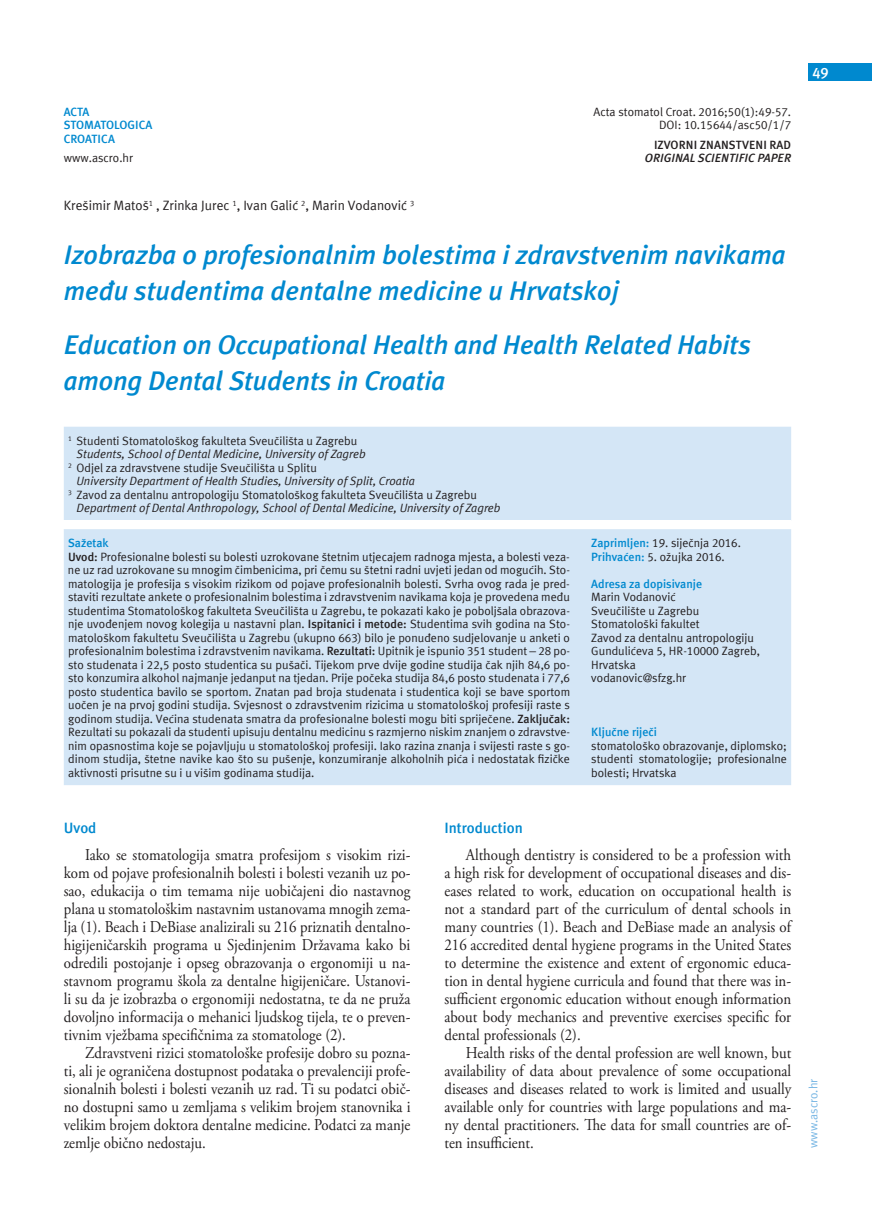
<style>
.page{position:relative;width:872px;height:1212px;background:#fff}
.page>*{position:absolute;margin:0;border:0;box-sizing:border-box;transform-origin:0 0}
.t1{font:italic 700 27px/36px "Meta ASC";color:#0089cf}
.t2{font:16.5px/18px "Adobe Garamond Pro";color:#231f20;text-align:justify;scale:.9 1}
.t3{font:700 15px "Meta ASC";color:#0089cf}
.t4{font:700 15px "Meta ASC";color:#fff}
.t5{font:13.5px "Meta ASC";color:#231f20}
.t6{font:12px/13.5px "Meta ASC";color:#231f20}
.t7{font:italic 12px "Meta ASC";color:#231f20}
.t8{font:700 12px/13.5px "Meta ASC";color:#0089cf}
.t9{font:italic 700 12px "Meta ASC";letter-spacing:.005em;color:#231f20}
.t10{font:700 12px "Meta ASC";letter-spacing:.005em;color:#231f20}
.t11{font:12px "Meta ASC";color:#77b6e4}
.s1{font-weight:700;color:#0089cf}
.s2{font-weight:700}
</style>
<div class="page">
<div style="left:808px;top:64px;width:64px;height:17px;background:#0089cf"></div>
<div style="left:64px;top:427px;width:727px;height:358px;background:#d4e6f6"></div>
<div style="left:64px;top:521px;width:727px;height:8px;background:#fff"></div>
<p class="t8" style="left:64px;top:105px;width:90px">ACTA<br>STOMATOLOGICA<br>CROATICA</p>
<p class="t6" style="left:64px;top:151px;width:71px">www.ascro.hr</p>
<p class="t6" style="left:593px;top:105px;width:199px;text-align:right">Acta stomatol Croat. 2016;50(1):49-57.<br>DOI: 10.15644/asc50/1/7</p>
<p class="t10" style="left:654px;top:138px;width:139px">IZVORNI ZNANSTVENI RAD</p>
<p class="t9" style="left:645px;top:151px;width:148px">ORIGINAL SCIENTIFIC PAPER</p>
<p class="t5" style="left:64px;top:198px;width:352px">Krešimir Matoš<sup>1</sup> , Zrinka Jurec <sup>1</sup>, Ivan Galić <sup>2</sup>, Marin Vodanović <sup>3</sup></p>
<h1 class="t1" style="left:64px;top:237px;width:723px">Izobrazba o profesionalnim bolestima i zdravstvenim navikama među studentima dentalne medicine u Hrvatskoj</h1>
<h1 class="t1" style="left:64px;top:327px;width:688px">Education on Occupational Health and Health Related Habits among Dental Students in Croatia</h1>
<p class="t6" style="left:68px;top:434px;width:291px"><sup>1</sup> Studenti Stomatološkog fakulteta Sveučilišta u Zagrebu</p>
<p class="t7" style="left:77px;top:447px;width:291px">Students, School of Dental Medicine, University of Zagreb</p>
<p class="t6" style="left:68px;top:461px;width:250px"><sup>2</sup> Odjel za zdravstvene studije Sveučilišta u Splitu</p>
<p class="t7" style="left:77px;top:474px;width:340px">University Department of Health Studies, University of Split, Croatia</p>
<p class="t6" style="left:68px;top:488px;width:410px"><sup>3</sup> Zavod za dentalnu antropologiju Stomatološkog fakulteta Sveučilišta u Zagrebu</p>
<p class="t7" style="left:77px;top:501px;width:425px">Department of Dental Anthropology, School of Dental Medicine, University of Zagreb</p>
<p class="t6" style="left:68px;top:536px;width:503px"><span class="s1">Sažetak<br></span><span class="s2">Uvod:</span> Profesionalne bolesti su bolesti uzrokovane štetnim utjecajem radnoga mjesta, a bolesti veza&shy;ne uz rad uzrokovane su mnogim čimbenicima, pri čemu su štetni radni uvjeti jedan od mogućih. Sto&shy;matologija je profesija s visokim rizikom od pojave profesionalnih bolesti. Svrha ovog rada je pred&shy;staviti rezultate ankete o profesionalnim bolestima i zdravstvenim navikama koja je provedena među studentima Stomatološkog fakulteta Sveučilišta u Zagrebu, te pokazati kako je poboljšala obrazova&shy;nje uvođenjem novog kolegija u nastavni plan. <span class="s2">Ispitanici i metode:</span> Studentima svih godina na Sto&shy;matološkom fakultetu Sveučilišta u Zagrebu (ukupno 663) bilo je ponuđeno sudjelovanje u anketi o profesionalnim bolestima i zdravstvenim navikama. <span class="s2">Rezultati:</span> Upitnik je ispunio 351 student – 28 po&shy;sto studenata i 22,5 posto studentica su pušači. Tijekom prve dvije godine studija čak njih 84,6 po&shy;sto konzumira alkohol najmanje jedanput na tjedan. Prije počeka studija 84,6 posto studenata i 77,6 posto studentica bavilo se sportom. Znatan pad broja studenata i studentica koji se bave sportom uočen je na prvoj godini studija. Svjesnost o zdravstvenim rizicima u stomatološkoj profesiji raste s godinom studija. Većina studenata smatra da profesionalne bolesti mogu biti spriječene. <span class="s2">Zaključak:<br></span>Rezultati su pokazali da studenti upisuju dentalnu medicinu s razmjerno niskim znanjem o zdravstve&shy;nim opasnostima koje se pojavljuju u stomatološkoj profesiji. Iako razina znanja i svijesti raste s go&shy;dinom studija, štetne navike kao što su pušenje, konzumiranje alkoholnih pića i nedostatak fizičke aktivnosti prisutne su i u višim godinama studija.</p>
<p class="t6" style="left:591px;top:536px;width:151px"><span class="s1">Zaprimljen:</span> 19. siječnja 2016.<br><span class="s1">Prihvaćen:</span> 5. ožujka 2016.</p>
<p class="t8" style="left:591px;top:577px;width:112px">Adresa za dopisivanje</p>
<p class="t6" style="left:591px;top:590px;width:170px">Marin Vodanović<br>Sveučilište u Zagrebu<br>Stomatološki fakultet<br>Zavod za dentalnu antropologiju<br>Gundulićeva 5, HR-10000 Zagreb,<br>Hrvatska<br>vodanovic@sfzg.hr</p>
<p class="t8" style="left:591px;top:725px;width:67px">Ključne riječi</p>
<p class="t6" style="left:591px;top:738px;width:197px;text-align:justify">stomatološko obrazovanje, diplomsko; studenti stomatologije; profesionalne bolesti; Hrvatska</p>
<p class="t4" style="left:812px;top:64px;width:18px">49</p>
<p class="t3" style="left:64px;top:819px;width:34px">Uvod</p>
<p class="t2" style="left:64px;top:846px;width:387px;text-indent:21px">Iako se stomatologija smatra profesijom s visokim rizi&shy;kom od pojave profesionalnih bolesti i bolesti vezanih uz po&shy;sao, edukacija o tim temama nije uobičajeni dio nastavnog plana u stomatološkim nastavnim ustanovama mnogih zema&shy;lja (1). Beach i DeBiase analizirali su 216 priznatih dentalno&shy;higijeničarskih programa u Sjedinjenim Državama kako bi odredili postojanje i opseg obrazovanja o ergonomiji u na&shy;stavnom programu škola za dentalne higijeničare. Ustanovi&shy;li su da je izobrazba o ergonomiji nedostatna, te da ne pruža dovoljno informacija o mehanici ljudskog tijela, te o preven&shy;tivnim vježbama specifičnima za stomatologe (2).</p>
<p class="t2" style="left:64px;top:1044px;width:387px;text-indent:21px">Zdravstveni rizici stomatološke profesije dobro su pozna&shy;ti, ali je ograničena dostupnost podataka o prevalenciji profe&shy;sionalnih bolesti i bolesti vezanih uz rad. Ti su podatci obič&shy;no dostupni samo u zemljama s velikim brojem stanovnika i velikim brojem doktora dentalne medicine. Podatci za manje zemlje obično nedostaju.</p>
<p class="t3" style="left:444px;top:819px;width:80px">Introduction</p>
<p class="t2" style="left:444px;top:846px;width:387px;text-indent:21px">Although dentistry is considered to be a profession with a high risk for development of occupational diseases and dis&shy;eases related to work, education on occupational health is not a standard part of the curriculum of dental schools in many countries (1). Beach and DeBiase made an analysis of 216 accredited dental hygiene programs in the United States to determine the existence and extent of ergonomic educa&shy;tion in dental hygiene curricula and found that there was in&shy;sufficient ergonomic education without enough information about body mechanics and preventive exercises specific for dental professionals (2).</p>
<p class="t2" style="left:444px;top:1044px;width:387px;text-indent:21px">Health risks of the dental profession are well known, but availability of data about prevalence of some occupational diseases and diseases related to work is limited and usually available only for countries with large populations and ma&shy;ny dental practitioners. The data for small countries are of&shy;ten insufficient.</p>
<p class="t11" style="left:806px;top:1148px;width:71px;rotate:-90deg">www.ascro.hr</p>
</div>
